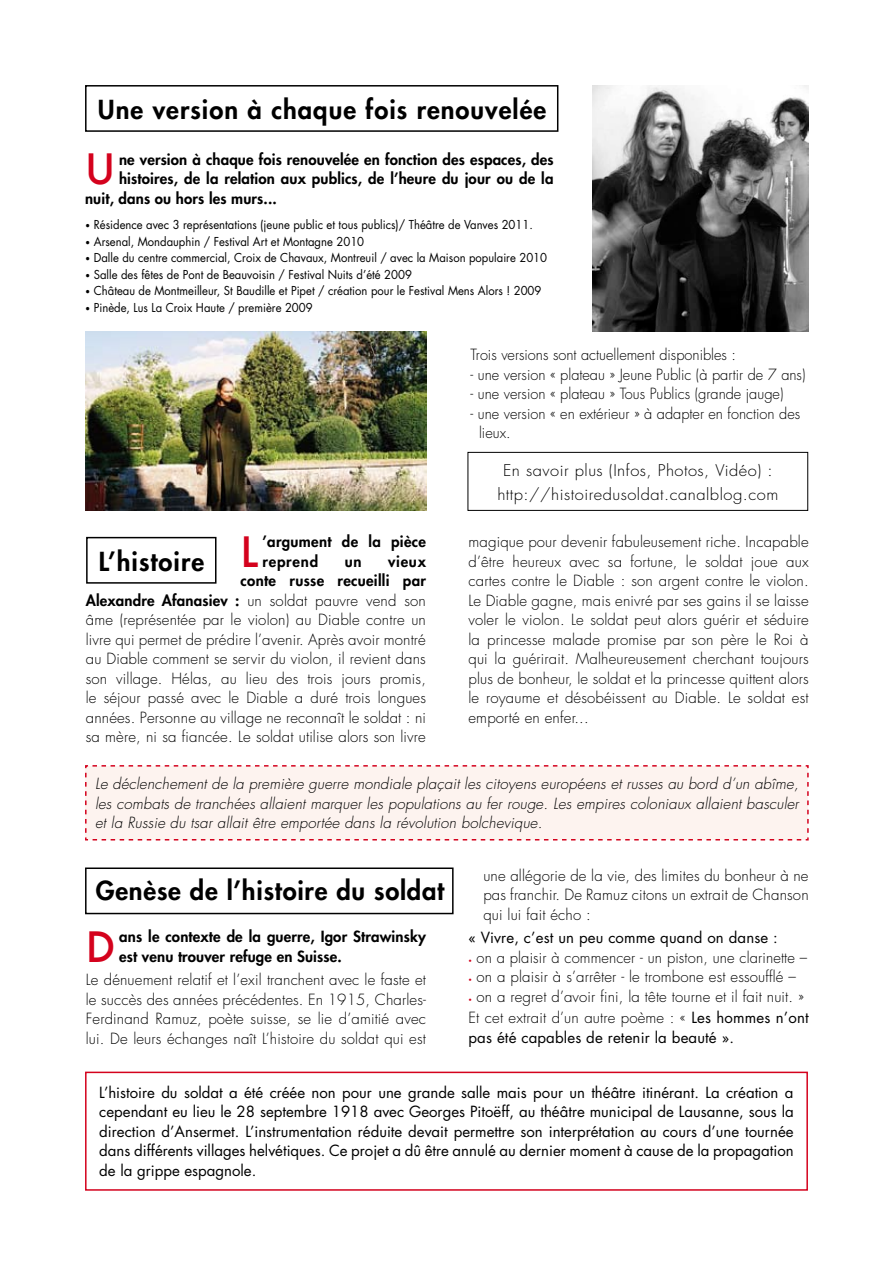
<style>
.page{position:relative;width:893px;height:1263px;background:#fff}
.page>*{position:absolute;margin:0;border:0;box-sizing:border-box;transform-origin:0 0}
.t1{font:500 40.8px "Futura";color:#d4021d}
.t2{font:800 25.5px "Futura";letter-spacing:.04em;color:#000}
.t3{font:300 15.6px/24px "Futura";letter-spacing:.03em;color:#000;text-align:center;scale:1.05 1}
.t4{font:300 15px/19.5px "Futura";letter-spacing:.01em;color:#000;text-align:justify}
.t5{font:15px/19.5px "Futura";letter-spacing:.01em;color:#000}
.t6{font:italic 300 15px/19.5px "Futura";letter-spacing:.01em;color:#000;text-align:justify}
.t7{font:800 15px/19.5px "Futura";letter-spacing:.01em;color:#000}
.t8{font:12px/16.5px "Futura";color:#000;scale:.94 1}
.s1{font-weight:800}
.s2{font-weight:300}
</style>
<div class="page">
<img style="left:593px;top:85px;width:216px;height:247px">
<img style="left:85px;top:332px;width:342px;height:179px">
<div style="left:468px;top:452px;width:340px;height:59px;border:1px solid #000"></div>
<div style="left:85px;top:765px;width:724px;height:76px;background:#fdf3ef"></div>
<div style="left:85px;top:1071px;width:723px;height:120px;border:2px solid #d4021d"></div>
<div style="left:85px;top:85px;width:473px;height:47px;border:2px solid #000"></div>
<div style="left:86px;top:537px;width:130px;height:47px;border:2px solid #000"></div>
<div style="left:85px;top:867px;width:369px;height:47px;border:2px solid #000"></div>
<h2 class="t2" style="left:98px;top:92px;width:450px">Une version à chaque fois renouvelée</h2>
<h1 class="t1" style="left:85px;top:142px;width:32px">U</h1>
<p class="t7" style="left:119px;top:149px;width:436px">ne version à chaque fois renouvelée en fonction des espaces, des</p>
<p class="t7" style="left:119px;top:169px;width:436px">histoires, de la relation aux publics, de l’heure du jour ou de la</p>
<p class="t7" style="left:85px;top:188px;width:193px">nuit, dans ou hors les murs...</p>
<p class="t8" style="left:94px;top:216px;width:484px">Résidence avec 3 représentations (jeune public et tous publics)/ Théâtre de Vanves 2011.<br>Arsenal, Mondauphin / Festival Art et Montagne 2010<br>Dalle du centre commercial, Croix de Chavaux, Montreuil / avec la Maison populaire 2010<br>Salle des fêtes de Pont de Beauvoisin / Festival Nuits d’été 2009<br>Château de Montmeilleur, St Baudille et Pipet / création pour le Festival Mens Alors ! 2009<br>Pinède, Lus La Croix Haute / première 2009</p>
<p class="t4" style="left:471px;top:345px;width:267px">Trois versions sont actuellement disponibles :</p>
<p class="t4" style="left:471px;top:365px;width:336px">- une version « plateau » Jeune Public (à partir de 7 ans)</p>
<p class="t4" style="left:471px;top:384px;width:314px">- une version « plateau » Tous Publics (grande jauge)</p>
<p class="t4" style="left:479px;top:404px;width:323px;text-indent:-8px">- une version « en extérieur » à adapter en fonction des lieux.</p>
<h1 class="t1" style="left:241px;top:524px;width:20px">L</h1>
<p class="t7" style="left:263px;top:532px;width:165px">’argument de la pièce reprend</p>
<h2 class="t2" style="left:99px;top:544px;width:107px">L’histoire</h2>
<p class="t4" style="left:86px;top:552px;width:342px;text-align:right"><span class="s1">vieux<br>conte russe recueilli par<br>Alexandre Afanasiev :</span> un soldat pauvre vend son âme (représentée par le violon) au Diable contre un livre qui permet de prédire l’avenir. Après avoir montré au Diable comment se servir du violon, il revient dans son village. Hélas, au lieu des trois jours promis, le séjour passé avec le Diable a duré trois longues années. Personne au village ne reconnaît le soldat : ni sa mère, ni sa fiancée. Le soldat utilise alors son livre</p>
<p class="t7" style="left:345px;top:551px;width:18px">un</p>
<p class="t3" style="left:497px;top:458px;width:269px">En savoir plus (Infos, Photos, Vidéo) : http://histoiredusoldat.canalblog.com</p>
<p class="t4" style="left:468px;top:532px;width:342px">magique pour devenir fabuleusement riche. Incapable d’être heureux avec sa fortune, le soldat joue aux cartes contre le Diable : son argent contre le violon.<br>Le Diable gagne, mais enivré par ses gains il se laisse voler le violon. Le soldat peut alors guérir et séduire la princesse malade promise par son père le Roi à qui la guérirait. Malheureusement cherchant toujours plus de bonheur, le soldat et la princesse quittent alors le royaume et désobéissent au Diable. Le soldat est emporté en enfer...</p>
<p class="t6" style="left:95px;top:774px;width:705px">Le déclenchement de la première guerre mondiale plaçait les citoyens européens et russes au bord d’un abîme, les combats de tranchées allaient marquer les populations au fer rouge. Les empires coloniaux allaient basculer et la Russie du tsar allait être emportée dans la révolution bolchevique.</p>
<h2 class="t2" style="left:96px;top:874px;width:350px">Genèse de l’histoire du soldat</h2>
<h1 class="t1" style="left:86px;top:919px;width:31px">D</h1>
<p class="t7" style="left:119px;top:927px;width:308px">ans le contexte de la guerre, Igor Strawinsky est venu trouver refuge en Suisse.</p>
<p class="t4" style="left:86px;top:970px;width:342px">Le dénuement relatif et l’exil tranchent avec le faste et le succès des années précédentes. En 1915, Charles-Ferdinand Ramuz, poète suisse, se lie d’amitié avec lui. De leurs échanges naît L’histoire du soldat qui est</p>
<p class="t4" style="left:483px;top:865px;width:327px">une allégorie de la vie, des limites du bonheur à ne pas franchir. De Ramuz citons un extrait de Chanson qui lui fait écho :</p>
<p class="t5" style="left:468px;top:928px;width:311px">« Vivre, c’est un peu comme quand on danse :</p>
<p class="t4" style="left:476px;top:948px;width:332px;text-align:left">on a plaisir à commencer - un piston, une clarinette – on a plaisir à s’arrêter - le trombone est essoufflé – on a regret d’avoir fini, la tête tourne et il fait nuit. »</p>
<p class="t5" style="left:468px;top:1008px;width:342px"><span class="s2">Et cet extrait d’un autre poème : «</span> Les hommes n’ont pas été capables de retenir la beauté ».</p>
<p class="t5" style="left:99px;top:1082px;width:696px;text-align:justify">L’histoire du soldat a été créée non pour une grande salle mais pour un théâtre itinérant. La création a cependant eu lieu le 28 septembre 1918 avec Georges Pitoëff, au théâtre municipal de Lausanne, sous la direction d’Ansermet. L’instrumentation réduite devait permettre son interprétation au cours d’une tournée dans différents villages helvétiques. Ce projet a dû être annulé au dernier moment à cause de la propagation de la grippe espagnole.</p>
</div>
